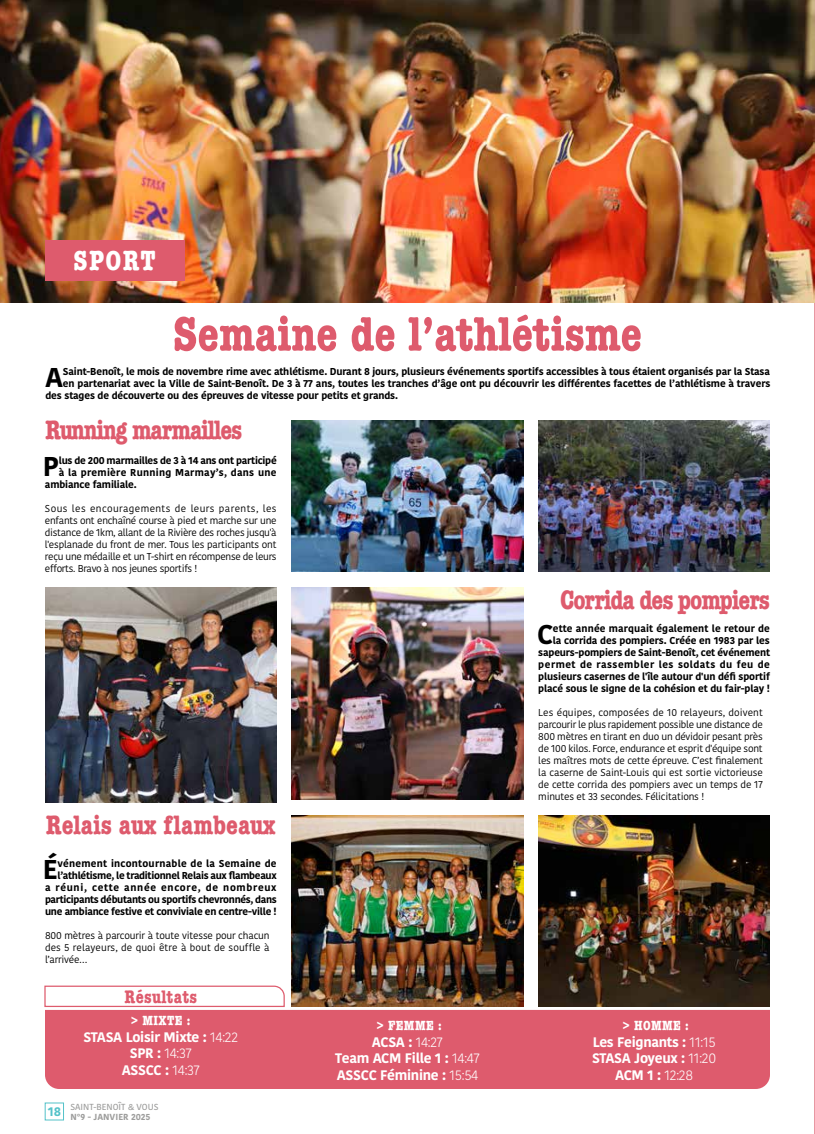
<style>
.page{position:relative;width:815px;height:1134px;background:#fff}
.page>*{position:absolute;margin:0;border:0;box-sizing:border-box;transform-origin:0 0}
.t1{font:700 condensed 50px "American Typewriter";color:#de5b6d}
.t2{font:700 condensed 28.75px "American Typewriter";letter-spacing:.05em;color:#fff}
.t3{font:700 condensed 27.5px "American Typewriter";letter-spacing:-.04em;color:#de5b6d}
.t4{font:700 condensed 27.5px "American Typewriter";color:#de5b6d}
.t5{font:700 27.12px "Kohinoor Bangla";color:#000}
.t6{font:700 condensed 18.75px "American Typewriter";letter-spacing:.025em;color:#de5b6d}
.t7{font:700 13.75px/16.5px "Kohinoor Bangla";letter-spacing:-.02em;color:#fff;text-align:center}
.t8{font:700 condensed 13.75px "American Typewriter";letter-spacing:.03em;color:#fff}
.t9{font:700 12.5px "Kohinoor Bangla";color:#54c2c9}
.t10{font:700 10px/12px "Kohinoor Bangla";letter-spacing:-.01em;color:#000;text-align:right}
.t11{font:10px/12px "Kohinoor Bangla";letter-spacing:-.02em;color:#000;text-align:justify}
.t12{font:700 10px "Kohinoor Bangla";letter-spacing:.03em;color:#000}
.t13{font:500 8.75px "Kohinoor Bangla";color:#9d9d9c}
.t14{font:700 8.75px "Kohinoor Bangla";color:#9d9d9c}
.s1{font-weight:300}
</style>
<div class="page">
<svg style="left:814px;top:303px;width:1px;height:831px"></svg>
<svg style="left:44px;top:985px;width:241px;height:22px"></svg>
<div style="left:45px;top:1103px;width:19px;height:17px;border:1px solid #54c2c9"></div>
<div style="left:45px;top:1010px;width:725px;height:79px;background:#de5b6d"></div>
<img style="left:0;top:0;width:815px;height:303px">
<div style="left:45px;top:240px;width:139px;height:41px;background:#de5b6d"></div>
<img style="left:292px;top:420px;width:231px;height:151px">
<img style="left:292px;top:587px;width:231px;height:213px">
<img style="left:538px;top:420px;width:232px;height:151px">
<img style="left:45px;top:587px;width:232px;height:216px">
<img style="left:292px;top:816px;width:231px;height:190px">
<img style="left:538px;top:816px;width:232px;height:190px">
<h2 class="t2" style="left:73px;top:243px;width:84px">SPORT</h2>
<h1 class="t1" style="left:173px;top:304px;width:471px">Semaine de l’athlétisme</h1>
<h3 class="t5" style="left:45px;top:353px;width:20px">A</h3>
<p class="t10" style="left:63px;top:365px;width:709px">Saint-Benoît, le mois de novembre rime avec athlétisme. Durant 8 jours, plusieurs événements sportifs accessibles à tous étaient organisés par la Stasa</p>
<p class="t10" style="left:63px;top:377px;width:709px">en partenariat avec la Ville de Saint-Benoît. De 3 à 77 ans, toutes les tranches d’âge ont pu découvrir les différentes facettes de l’athlétisme à travers</p>
<p class="t10" style="left:45px;top:389px;width:354px">des stages de découverte ou des épreuves de vitesse pour petits et grands.</p>
<h3 class="t3" style="left:45px;top:413px;width:199px">Running marmailles</h3>
<h3 class="t5" style="left:43px;top:442px;width:18px">P</h3>
<p class="t10" style="left:59px;top:454px;width:219px">lus de 200 marmailles de 3 à 14 ans ont participé</p>
<p class="t12" style="left:59px;top:463px;width:219px">à la première Running Marmay’s, dans une</p>
<p class="t10" style="left:45px;top:478px;width:93px">ambiance familiale.</p>
<p class="t11" style="left:45px;top:502px;width:233px">Sous les encouragements de leurs parents, les enfants ont enchaîné course à pied et marche sur une distance de 1km, allant de la Rivière des roches jusqu'à l'esplanade du front de mer. Tous les participants ont reçu une médaille et un T-shirt en récompense de leurs efforts. Bravo à nos jeunes sportifs !</p>
<h3 class="t4" style="left:46px;top:809px;width:231px">Relais aux flambeaux</h3>
<h3 class="t5" style="left:43px;top:846px;width:17px">É</h3>
<p class="t10" style="left:45px;top:857px;width:233px">vénement incontournable de la Semaine de l’athlétisme, le traditionnel Relais aux flambeaux<br>a réuni, cette année encore, de nombreux participants débutants ou sportifs chevronnés, dans une ambiance festive et conviviale en centre-ville !</p>
<p class="t11" style="left:45px;top:929px;width:226px">800 mètres à parcourir à toute vitesse pour chacun des 5 relayeurs, de quoi être à bout de souffle à l’arrivée…</p>
<h3 class="t6" style="left:124px;top:985px;width:74px">Résultats</h3>
<h3 class="t8" style="left:131px;top:1012px;width:61px">&gt; MIXTE :</h3>
<h3 class="t7" style="left:84px;top:1028px;width:156px">STASA Loisir Mixte : <span class="s1">14:22<br></span>SPR : <span class="s1">14:37<br></span>ASSCC : <span class="s1">14:37</span></h3>
<p class="t9" style="left:48px;top:1100px;width:15px">18</p>
<p class="t13" style="left:71px;top:1100px;width:89px">SAINT-BENOÎT &amp; VOUS</p>
<p class="t14" style="left:71px;top:1109px;width:82px">N°9 - JANVIER 2025</p>
<h3 class="t8" style="left:377px;top:1018px;width:66px">&gt; FEMME :</h3>
<h3 class="t7" style="left:335px;top:1033px;width:146px">ACSA : <span class="s1">14:27<br></span>Team ACM Fille 1 : <span class="s1">14:47<br></span>ASSCC Féminine : <span class="s1">15:54</span></h3>
<h3 class="t3" style="left:560px;top:583px;width:211px">Corrida des pompiers</h3>
<p class="t10" style="left:538px;top:622px;width:233px">ette année marquait également le retour de<br>la corrida des pompiers. Créée en 1983 par les sapeurs-pompiers de Saint-Benoît, cet événement permet de rassembler les soldats du feu de plusieurs casernes de l'île autour d'un défi sportif placé sous le signe de la cohésion et du fair-play !</p>
<p class="t11" style="left:538px;top:706px;width:226px">Les équipes, composées de 10 relayeurs, doivent parcourir le plus rapidement possible une distance de 800 mètres en tirant en duo un dévidoir pesant près de 100 kilos. Force, endurance et esprit d'équipe sont les maîtres mots de cette épreuve. C’est finalement la caserne de Saint-Louis qui est sortie victorieuse de cette corrida des pompiers avec un temps de 17 minutes et 33 secondes. Félicitations !</p>
<h3 class="t5" style="left:537px;top:610px;width:18px">C</h3>
<h3 class="t8" style="left:623px;top:1018px;width:67px">&gt; HOMME :</h3>
<h3 class="t7" style="left:592px;top:1033px;width:126px">Les Feignants : <span class="s1">11:15<br></span>STASA Joyeux : <span class="s1">11:20<br></span>ACM 1 : <span class="s1">12:28</span></h3>
</div>
